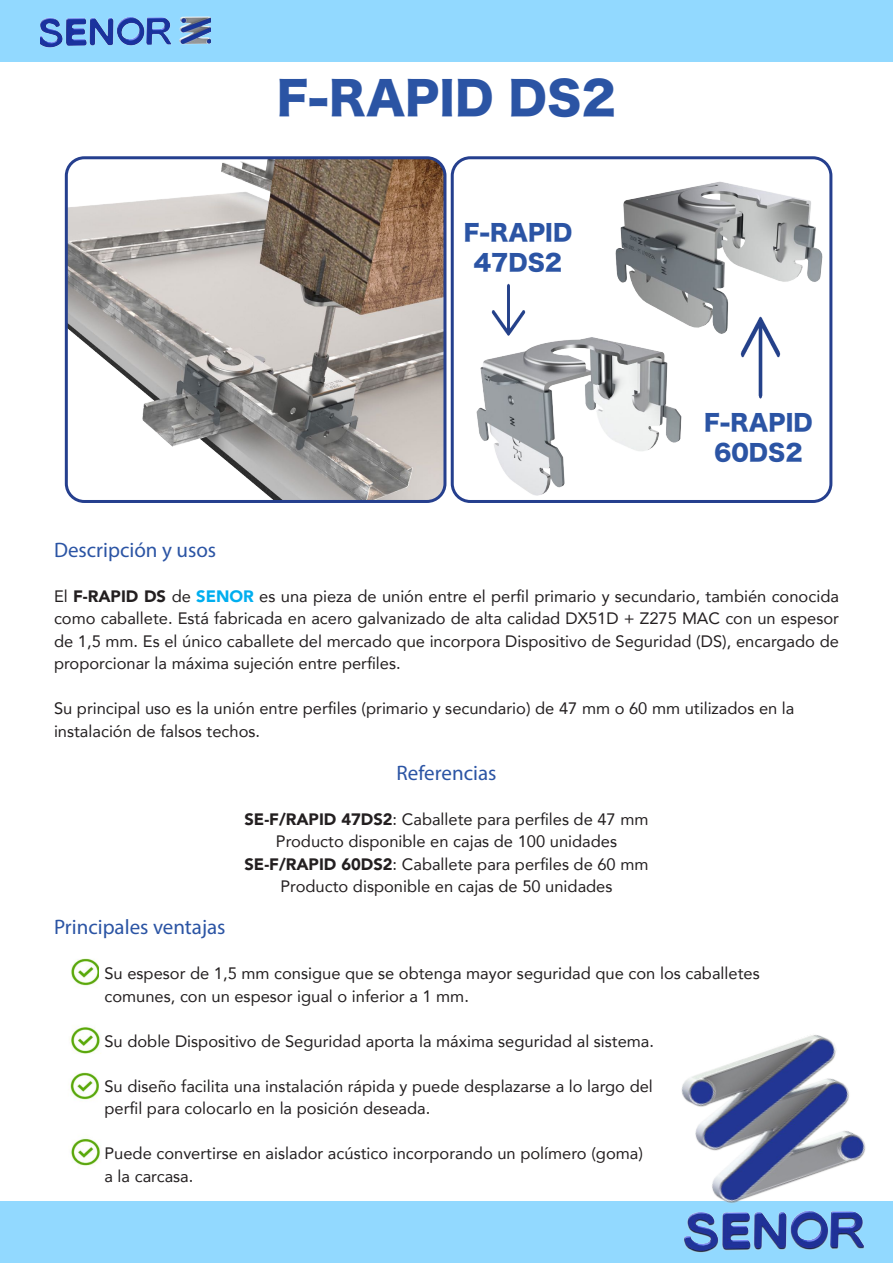
<style>
.page{position:relative;width:893px;height:1263px;background:#fff}
.page>*{position:absolute;margin:0;border:0;box-sizing:border-box;transform-origin:0 0}
.t1{font:45px "Hira Kaku Std W8";color:#2b54a4}
.t2{font:22.5px/30px "Hira Kaku Std W8";color:#2b54a4;text-align:center}
.t3{font:21px "Myriad Pro";color:#2b54a4}
.t4{font:16.5px/22.5px "Avenir";color:#231f20}
.s1{font-weight:900}
.s2{font-weight:900;color:#00aeef}
</style>
<div class="page">
<img style="left:69px;top:160px;width:376px;height:339px">
<div style="left:65px;top:156px;width:381px;height:347px;border:3px solid #253f8e;border-radius:18px"></div>
<div style="left:0;top:0;width:893px;height:62px;background:#92d9ff"></div>
<div style="left:0;top:1201px;width:893px;height:62px;background:#92d9ff"></div>
<img style="left:681px;top:1035px;width:185px;height:168px">
<img style="left:683px;top:1211px;width:182px;height:42px">
<img style="left:40px;top:16px;width:170px;height:32px">
<div style="left:451px;top:156px;width:381px;height:347px;border:3px solid #253f8e;border-radius:18px"></div>
<img style="left:612px;top:156px;width:220px;height:210px">
<img style="left:71px;top:958px;width:28px;height:28px">
<img style="left:70px;top:1072px;width:29px;height:28px">
<img style="left:69px;top:1026px;width:32px;height:28px">
<img style="left:734px;top:307px;width:53px;height:92px">
<img style="left:454px;top:280px;width:255px;height:223px">
<img style="left:70px;top:1137px;width:31px;height:29px">
<h1 class="t1" style="left:277px;top:73px;width:341px">F-RAPID DS2</h1>
<h2 class="t2" style="left:464px;top:218px;width:110px">F-RAPID<br>47DS2</h2>
<h2 class="t2" style="left:704px;top:408px;width:110px">F-RAPID<br>60DS2</h2>
<p class="t3" style="left:54px;top:537px;width:164px">Descripción y usos</p>
<p class="t4" style="left:54px;top:584px;width:786px;text-align:justify">El <span class="s1">F-RAPID DS</span> de <span class="s2">SENOR</span> es una pieza de unión entre el perfil primario y secundario, también conocida como caballete. Está fabricada en acero galvanizado de alta calidad DX51D + Z275 MAC con un espesor de 1,5 mm. Es el único caballete del mercado que incorpora Dispositivo de Seguridad (DS), encargado de proporcionar la máxima sujeción entre perfiles.</p>
<p class="t4" style="left:54px;top:697px;width:742px">Su principal uso es la unión entre perfiles (primario y secundario) de 47 mm o 60 mm utilizados en la instalación de falsos techos.</p>
<p class="t3" style="left:397px;top:760px;width:101px">Referencias</p>
<p class="t4" style="left:244px;top:807px;width:406px;text-align:center"><span class="s1">SE-F/RAPID 47DS2</span>: Caballete para perfiles de 47 mm Producto disponible en cajas de 100 unidades <span class="s1">SE-F/RAPID 60DS2</span>: Caballete para perfiles de 60 mm Producto disponible en cajas de 50 unidades</p>
<p class="t3" style="left:54px;top:914px;width:173px">Principales ventajas</p>
<p class="t4" style="left:104px;top:962px;width:657px">Su espesor de 1,5 mm consigue que se obtenga mayor seguridad que con los caballetes comunes, con un espesor igual o inferior a 1 mm.</p>
<p class="t4" style="left:104px;top:1029px;width:551px">Su doble Dispositivo de Seguridad aporta la máxima seguridad al sistema.</p>
<p class="t4" style="left:104px;top:1074px;width:550px">Su diseño facilita una instalación rápida y puede desplazarse a lo largo del perfil para colocarlo en la posición deseada.</p>
<p class="t4" style="left:104px;top:1142px;width:540px">Puede convertirse en aislador acústico incorporando un polímero (goma) a la carcasa.</p>
</div>
